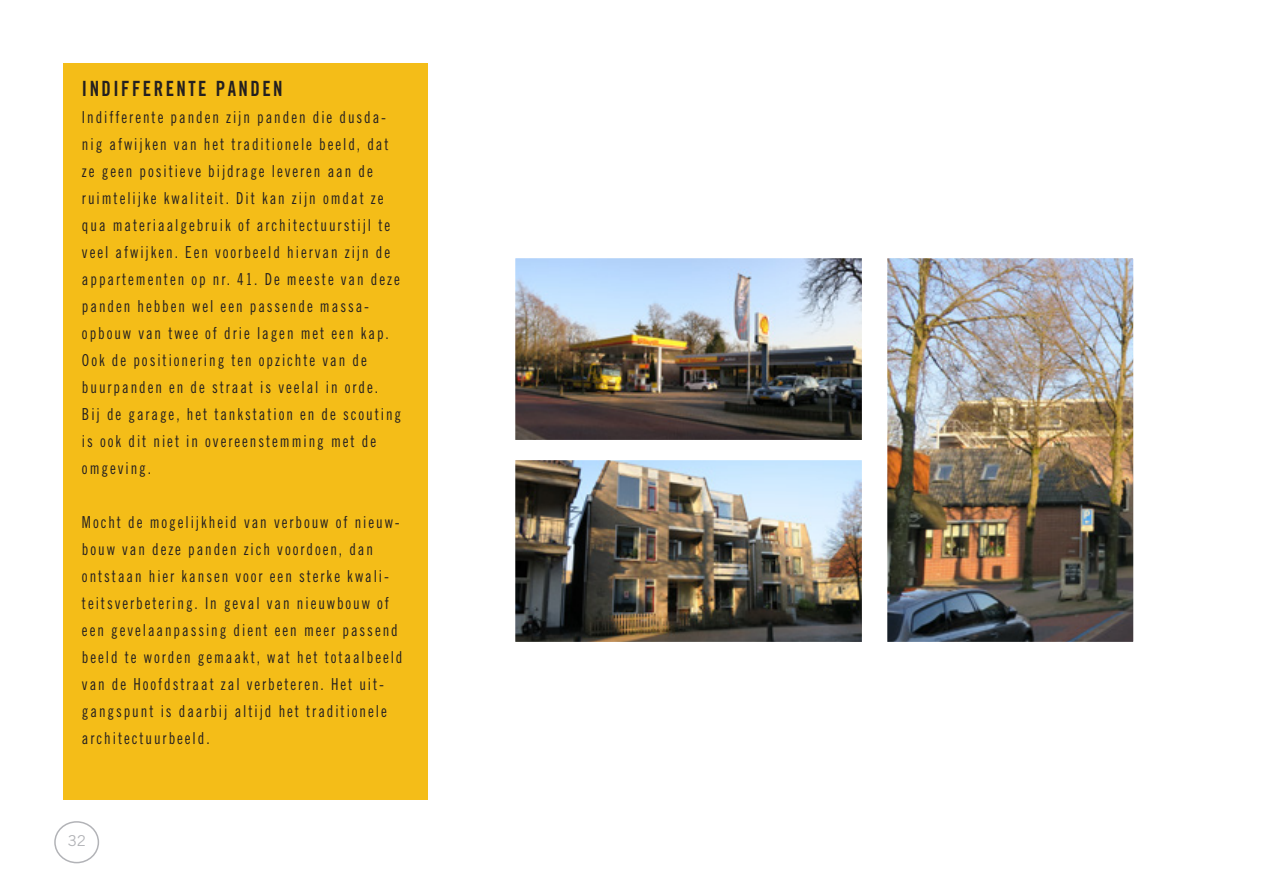
<style>
.page{position:relative;width:1263px;height:893px;background:#fff}
.page>*{position:absolute;margin:0;border:0;box-sizing:border-box;transform-origin:0 0}
.t1{font:21px "Trade Gothic LT Std Bd Cn 20";letter-spacing:.13em;color:#231f20;scale:.9 1}
.t2{font:16.5px/27px "Trade Gothic LT Std Cn 18";letter-spacing:.13em;color:#231f20;scale:.9 1}
.t3{font:15px "Trade Gothic LT Std";color:#b2b3b7}
</style>
<div class="page">
<div style="left:54px;top:821px;width:45px;height:42px;border:2px solid #b2b3b7;border-radius:50%"></div>
<img style="left:516px;top:461px;width:345px;height:180px">
<div style="left:509px;top:454px;width:359px;height:194px;border:6px solid #fff"></div>
<img style="left:888px;top:259px;width:244px;height:382px">
<div style="left:881px;top:252px;width:258px;height:396px;border:6px solid #fff"></div>
<img style="left:516px;top:259px;width:345px;height:180px">
<div style="left:509px;top:252px;width:359px;height:194px;border:6px solid #fff"></div>
<div style="left:64px;top:64px;width:364px;height:736px;background:#f4bd18"></div>
<p class="t1" style="left:82px;top:76px;width:224px">INDIFFERENTE PANDEN</p>
<p class="t2" style="left:82px;top:104px;width:355px">Indifferente panden zijn panden die dusda&shy;nig afwijken van het traditionele beeld, dat ze geen positieve bijdrage leveren aan de ruimtelijke kwaliteit. Dit kan zijn omdat ze qua materiaalgebruik of architectuurstijl te veel afwijken. Een voorbeeld hiervan zijn de appartementen op nr. 41. De meeste van deze panden hebben wel een passende massa-</p>
<p class="t2" style="left:82px;top:320px;width:342px">opbouw van twee of drie lagen met een kap.<br>Ook de positionering ten opzichte van de buurpanden en de straat is veelal in orde.</p>
<p class="t2" style="left:82px;top:401px;width:356px">Bij de garage, het tankstation en de scouting is ook dit niet in overeenstemming met de omgeving.</p>
<p class="t2" style="left:82px;top:509px;width:358px">Mocht de mogelijkheid van verbouw of nieuw&shy;bouw van deze panden zich voordoen, dan ontstaan hier kansen voor een sterke kwali&shy;teitsverbetering. In geval van nieuwbouw of een gevelaanpassing dient een meer passend beeld te worden gemaakt, wat het totaalbeeld van de Hoofdstraat zal verbeteren. Het uit&shy;gangspunt is daarbij altijd het traditionele architectuurbeeld.</p>
<p class="t3" style="left:68px;top:831px;width:20px">32</p>
</div>
